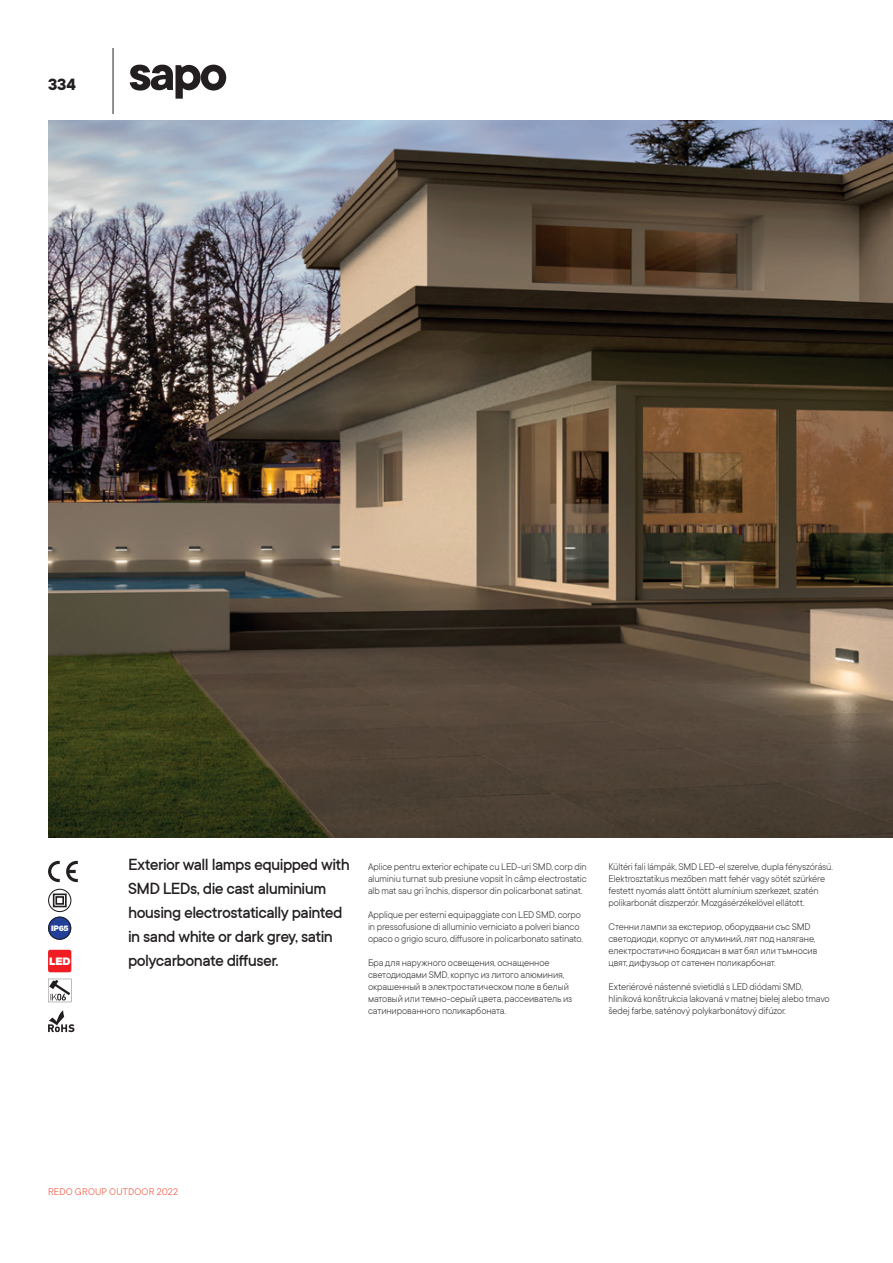
<style>
.page{position:relative;width:893px;height:1263px;background:#fff}
.page>*{position:absolute;margin:0;border:0;box-sizing:border-box;transform-origin:0 0}
.t1{font:700 54px "TT Commons";color:#231f20}
.t2{font:500 18px/24px "TT Commons";letter-spacing:-.03em;color:#231f20}
.t3{font:700 18px "TT Commons";color:#231f20}
.t4{font:300 10.5px/12px "TT Commons";letter-spacing:-.015em;color:#231f20}
.t5{font:300 10.5px "TT Commons";letter-spacing:.02em;color:#ef3e22}
.t6{font:900 10.5px "Helvetica Neue LT Pro";color:#fff}
.t7{font:900 7.65px "Helvetica Neue LT Pro";color:#fff}
</style>
<div class="page">
<svg style="left:48px;top:861px;width:12px;height:21px"></svg>
<svg style="left:66px;top:861px;width:12px;height:21px"></svg>
<svg style="left:48px;top:889px;width:23px;height:51px"></svg>
<div style="left:48px;top:950px;width:23px;height:22px;background:#ee1d23;border-radius:2px"></div>
<svg style="left:48px;top:979px;width:23px;height:23px"></svg>
<svg style="left:48px;top:1010px;width:26px;height:22px"></svg>
<img style="left:48px;top:121px;width:845px;height:716px">
<hr style="left:113px;top:48px;width:1px;height:66px;background:#231f20">
<h2 class="t3" style="left:48px;top:75px;width:29px">334</h2>
<h1 class="t1" style="left:128px;top:43px;width:101px">sapo</h1>
<p class="t7" style="left:51px;top:924px;width:19px">IP65</p>
<p class="t6" style="left:49px;top:955px;width:23px">LED</p>
<h2 class="t2" style="left:128px;top:853px;width:223px">Exterior wall lamps equipped with<br>SMD LEDs, die cast aluminium housing electrostatically painted in sand white or dark grey, satin polycarbonate diffuser.</h2>
<p class="t4" style="left:368px;top:861px;width:220px;text-align:justify">Aplice pentru exterior echipate cu LED-uri SMD, corp din aluminiu turnat sub presiune vopsit în câmp electrostatic alb mat sau gri închis, dispersor din policarbonat satinat.</p>
<p class="t4" style="left:368px;top:909px;width:216px">Applique per esterni equipaggiate con LED SMD, corpo in pressofusione di alluminio verniciato a polveri bianco opaco o grigio scuro, diffusore in policarbonato satinato.</p>
<p class="t4" style="left:368px;top:957px;width:206px">Бра для наружного освещения, оснащенное светодиодами SMD, корпус из литого алюминия, окрашенный в электростатическом поле в белый матовый или темно-серый цвета, рассеиватель из сатинированного поликарбоната.</p>
<p class="t4" style="left:608px;top:861px;width:226px">Kültéri fali lámpák, SMD LED-el szerelve, dupla fényszórású.<br>Elektrosztatikus mezőben matt fehér vagy sötét szürkére festett nyomás alatt öntött alumínium szerkezet, szatén polikarbonát diszperzór. Mozgásérzékelövel ellátott.</p>
<p class="t4" style="left:608px;top:921px;width:210px">Стенни лампи за екстериор, оборудвани със SMD светодиоди, корпус от алуминий, лят под налягане, електростатично боядисан в мат бял или тъмносив цвят, дифузьор от сатенен поликарбонат.</p>
<p class="t4" style="left:608px;top:981px;width:223px">Exteriérové nástenné svietidlá s LED diódami SMD, hliníková konštrukcia lakovaná v matnej bielej alebo tmavo šedej farbe, saténový polykarbonátový difúzor.</p>
<p class="t5" style="left:48px;top:1185px;width:131px">REDO GROUP OUTDOOR 2022</p>
</div>
